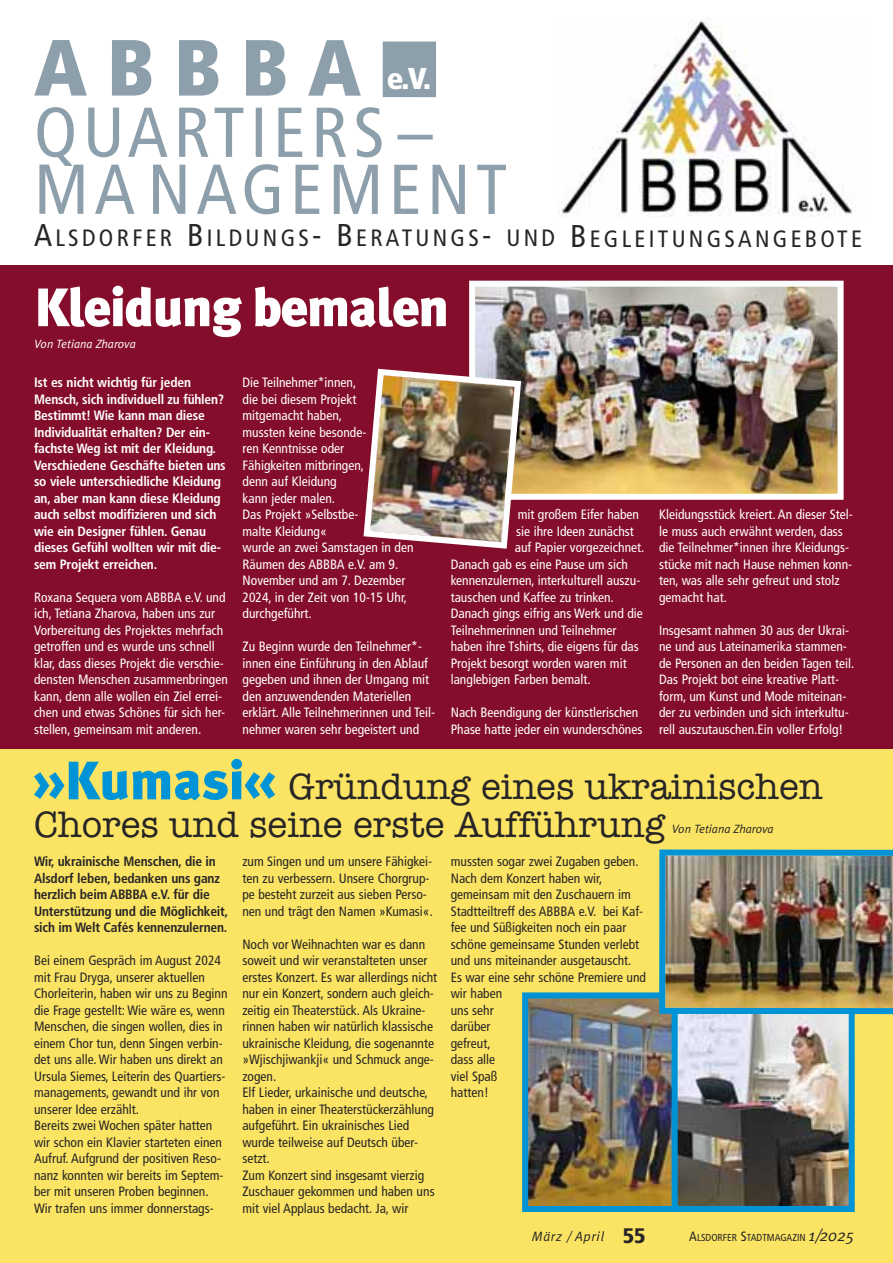
<style>
.page{position:relative;width:893px;height:1263px;background:#fff}
.page>*{position:absolute;margin:0;border:0;box-sizing:border-box;transform-origin:0 0}
.t1{font:900 condensed 79.5px "Frutiger";letter-spacing:.25em;color:#8e9fac}
.t2{font:condensed 70.5px/57px "Frutiger";letter-spacing:.08em;color:#8e9fac}
.t3{font:900 54px "Meta Plus";letter-spacing:-.025em;color:#fff}
.t4{font:37.5px/37.5px "American Typewriter";color:#272526}
.t5{font:900 condensed 30.15px "Frutiger";color:#fff}
.t6{font:condensed 23.7px "Frutiger";letter-spacing:.14em;color:#272526}
.t7{font:900 condensed 21px "Frutiger";color:#272526;scale:1.06 1}
.t8{font:condensed 13.5px/16.5px "Frutiger";color:#fff}
.t9{font:condensed 13.5px/16.5px "Frutiger";color:#272526}
.t10{font:700 condensed 13.5px/16.5px "Frutiger";letter-spacing:-.015em;color:#fff}
.t11{font:700 condensed 13.5px/16.5px "Frutiger";letter-spacing:-.015em;color:#272526}
.t12{font:italic 13.5px "Meta Plus Normal";letter-spacing:.05em;color:#272526}
.t13{font:italic 12px "Meta Plus Normal";color:#fff}
.t14{font:italic 12px "Meta Plus Normal";color:#272526}
.t15{font:condensed 10.2px "Frutiger";color:#272526}
.s1{font-size:31.5px}
.s2{font-family:"Meta Plus";font-weight:900;font-size:54px;color:#0094d7}
.s3{font-size:13.5px}
.s4{font-family:"Meta Plus Normal";font-style:italic;font-stretch:normal;font-size:16.5px}
</style>
<div class="page">
<div style="left:0;top:265px;width:893px;height:998px;background:#fbe463"></div>
<div style="left:0;top:265px;width:893px;height:483px;background:#850d2c"></div>
<img style="left:558px;top:18px;width:296px;height:199px">
<div style="left:383px;top:42px;width:53px;height:55px;background:#8e9fac"></div>
<img style="left:476px;top:288px;width:361px;height:205px">
<div style="left:469px;top:281px;width:375px;height:219px;border:6px solid #fff"></div>
<img style="left:678px;top:1015px;width:170px;height:190px">
<div style="left:671px;top:1008px;width:184px;height:204px;border:6px solid #0094d7"></div>
<img style="left:363px;top:366px;width:161px;height:183px">
<img style="left:529px;top:999px;width:142px;height:206px">
<div style="left:522px;top:992px;width:156px;height:220px;border:6px solid #0094d7"></div>
<img style="left:659px;top:849px;width:234px;height:165px">
<p class="t1" style="left:34px;top:36px;width:328px">ABBBA</p>
<p class="t2" style="left:34px;top:110px;width:475px">QUARTIERS–<br>MANAGEMENT</p>
<p class="t6" style="left:34px;top:229px;width:829px"><span class="s1">A</span>LSDORFER <span class="s1">B</span>ILDUNGS<span class="s1">- B</span>ERATUNGS<span class="s1">-</span> UND <span class="s1">B</span>EGLEITUNGSANGEBOTE</p>
<p class="t5" style="left:387px;top:66px;width:46px">e.V.</p>
<p class="t3" style="left:34px;top:287px;width:417px">Kleidung bemalen</p>
<p class="t13" style="left:34px;top:339px;width:103px">Von Tetiana Zharova</p>
<p class="t10" style="left:34px;top:376px;width:193px">Ist es nicht wichtig für jeden<br>Mensch, sich individuell zu fühlen?<br>Bestimmt! Wie kann man diese<br>Individualität erhalten? Der ein&shy;fachste Weg ist mit der Kleidung.<br>Verschiedene Geschäfte bieten uns so viele unterschiedliche Kleidung an, aber man kann diese Kleidung auch selbst modifizieren und sich wie ein Designer fühlen. Genau dieses Gefühl wollten wir mit die&shy;sem Projekt erreichen.</p>
<p class="t8" style="left:34px;top:590px;width:195px">Roxana Sequera vom ABBBA e.V. und ich, Tetiana Zharova, haben uns zur Vorbereitung des Projektes mehrfach getroffen und es wurde uns schnell klar, dass dieses Projekt die verschie&shy;densten Menschen zusammenbringen kann, denn alle wollen ein Ziel errei&shy;chen und etwas Schönes für sich her&shy;stellen, gemeinsam mit anderen.</p>
<p class="t8" style="left:243px;top:376px;width:125px">Die Teilnehmer*innen, die bei diesem Projekt mitgemacht haben, mussten keine besonde&shy;ren Kenntnisse oder<br>Fähigkeiten mitbringen, denn auf Kleidung<br>kann jeder malen.</p>
<p class="t8" style="left:243px;top:508px;width:173px">Das Projekt »Selbstbe-<br>malte Kleidung«<br>wurde an zwei Samstagen in den<br>Räumen des ABBBA e.V. am 9.<br>November und am 7. Dezember<br>2024, in der Zeit von 10-15 Uhr, durchgeführt.</p>
<p class="t8" style="left:243px;top:640px;width:194px">Zu Beginn wurde den Teilnehmer*- innen eine Einführung in den Ablauf gegeben und ihnen der Umgang mit den anzuwendenden Materiellen erklärt. Alle Teilnehmerinnen und Teil&shy;nehmer waren sehr be geistert und</p>
<p class="t8" style="left:518px;top:508px;width:123px">mit großem Eifer haben</p>
<p class="t8" style="left:516px;top:524px;width:119px">sie ihre Ideen zunächst</p>
<p class="t8" style="left:515px;top:541px;width:131px">auf Papier vor gezeichnet.</p>
<p class="t8" style="left:451px;top:557px;width:179px">Danach gab es eine Pause um sich</p>
<p class="t8" style="left:451px;top:574px;width:191px">kennenzulernen, interkulturell auszu-</p>
<p class="t8" style="left:451px;top:590px;width:165px">tauschen und Kaffee zu trinken.</p>
<p class="t8" style="left:451px;top:607px;width:194px">Danach gings eifrig ans Werk und die</p>
<p class="t8" style="left:451px;top:623px;width:167px">Teilnehmerinnen und Teilnehmer</p>
<p class="t8" style="left:451px;top:640px;width:190px">haben ihre Tshirts, die eigens für das</p>
<p class="t8" style="left:451px;top:656px;width:177px">Projekt besorgt worden waren mit</p>
<p class="t8" style="left:451px;top:673px;width:141px">langlebigen Farben bemalt.</p>
<p class="t8" style="left:451px;top:706px;width:193px">Nach Beendigung der künstlerischen<br>Phase hatte jeder ein wunderschönes</p>
<p class="t8" style="left:659px;top:508px;width:195px">Kleidungsstück kreiert. An dieser Stel&shy;le muss auch erwähnt werden, dass die Teilnehmer*innen ihre Kleidungs&shy;stücke mit nach Hause nehmen konn&shy;ten, was alle sehr gefreut und stolz gemacht hat.</p>
<p class="t8" style="left:659px;top:623px;width:197px">Insgesamt nahmen 30 aus der Ukrai&shy;ne und aus Lateinamerika stammen&shy;de Personen an den beiden Tagen teil.</p>
<p class="t8" style="left:659px;top:673px;width:191px">Das Projekt bot eine kreative Platt&shy;form, um Kunst und Mode miteinan&shy;der zu verbinden und sich interkultu&shy;rell auszutauschen.Ein voller Erfolg!</p>
<p class="t4" style="left:34px;top:771px;width:790px"><span class="s2">»Kumasi«</span> Gründung eines ukrainischen<br>Chores und seine erste Aufführung</p>
<p class="t14" style="left:672px;top:824px;width:103px">Von Tetiana Zharova</p>
<p class="t11" style="left:34px;top:854px;width:196px">Wir, ukrainische Menschen, die in Alsdorf leben, bedanken uns ganz herzlich beim ABBBA e.V. für die Unterstützung und die Möglichkeit, sich im Welt Cafés kennenzulernen.</p>
<p class="t9" style="left:34px;top:953px;width:195px">Bei einem Gespräch im August 2024 mit Frau Dryga, unserer aktuellen Chorleiterin, haben wir uns zu Beginn die Frage gestellt: Wie wäre es, wenn Menschen, die singen wollen, dies in einem Chor tun, denn Singen verbin&shy;det uns alle. Wir haben uns direkt an Ursula Siemes, Leiterin des Quartiers&shy;managements, gewandt und ihr von unserer Idee erzählt.</p>
<p class="t9" style="left:34px;top:1118px;width:191px">Bereits zwei Wochen später hatten wir schon ein Klavier starteten einen Aufruf. Aufgrund der positiven Reso&shy;nanz konnten wir bereits im Septem&shy;ber mit unseren Proben beginnen.<br>Wir trafen uns immer donnerstags-</p>
<p class="t9" style="left:242px;top:854px;width:192px">zum Singen und um unsere Fähigkei&shy;ten zu verbessern. Unsere Chorgrup&shy;pe besteht zurzeit aus sieben Perso&shy;nen und trägt den Namen »Kumasi«.</p>
<p class="t9" style="left:242px;top:937px;width:196px">Noch vor Weihnachten war es dann soweit und wir veranstalteten unser erstes Konzert. Es war allerdings nicht nur ein Konzert, sondern auch gleich&shy;zeitig ein Theaterstück. Als Ukraine&shy;rinnen haben wir natürlich klassische ukrainische Kleidung, die sogenannte »Wjischjiwankji« und Schmuck ange&shy;zogen.</p>
<p class="t9" style="left:242px;top:1085px;width:193px">Elf Lieder, urkainische und deutsche, haben in einer Theaterstückerzählung aufgeführt. Ein ukrainisches Lied wurde teilweise auf Deutsch über&shy;setzt.</p>
<p class="t9" style="left:242px;top:1168px;width:194px">Zum Konzert sind insgesamt vierzig<br>Zuschauer gekommen und haben uns mit viel Applaus bedacht. Ja, wir</p>
<p class="t9" style="left:451px;top:854px;width:189px">mussten sogar zwei Zugaben geben.</p>
<p class="t9" style="left:451px;top:871px;width:194px">Nach dem Konzert haben wir, gemeinsam mit den Zuschauern im Stadtteiltreff des ABBBA e.V. bei Kaf&shy;fee und Süßigkeiten noch ein paar schöne gemeinsame Stunden verlebt und uns miteinander ausgetauscht.</p>
<p class="t9" style="left:451px;top:970px;width:197px">Es war eine sehr schöne Premiere und wir haben<br>uns sehr<br>darüber<br>gefreut,<br>dass alle<br>viel Spaß<br>hatten!</p>
<p class="t12" style="left:532px;top:1231px;width:74px">März / April</p>
<p class="t7" style="left:623px;top:1227px;width:23px">55</p>
<p class="t15" style="left:689px;top:1233px;width:167px"><span class="s3">A</span>LSDORFER <span class="s3">S</span>TADTMAGAZIN <span class="s4">1/2025</span></p>
</div>
